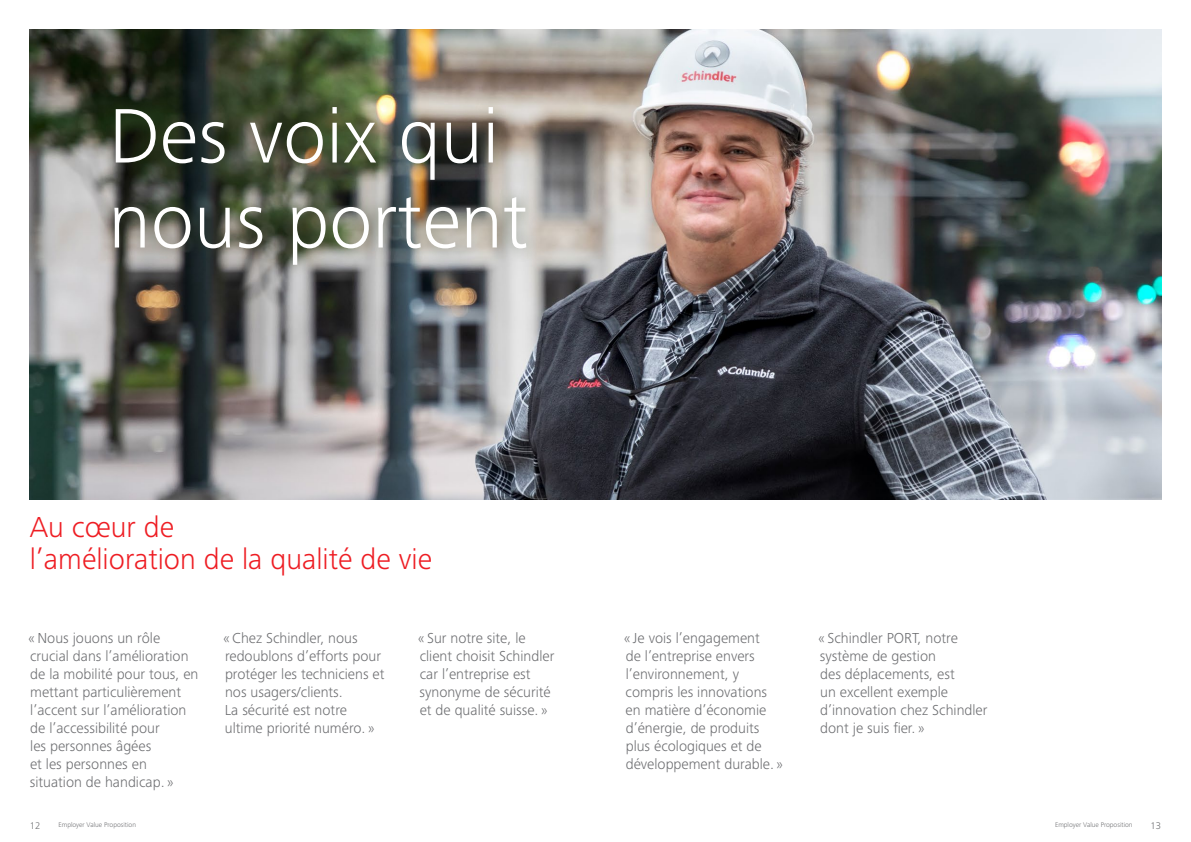
<style>
.page{position:relative;width:1191px;height:842px;background:#fff}
.page>*{position:absolute;margin:0;border:0;box-sizing:border-box;transform-origin:0 0}
.Headline_30_pt_light_gray{font:300 80px/85px "Frutiger Next LTW1 G";color:#fff}
.Headline_30_pt_light_gray-2{font:300 30px/32px "Frutiger Next LTW1 G";color:#ee1d23}
.Intro_text_15_pt_light_gray{font:300 15px/18px "Frutiger Next LTW1 G";color:#6c6d70}
.t1{font:300 10px "Frutiger Next LTW1 G";color:#6c6d70}
.t2{font:300 7px "Frutiger Next LTW1 G";color:#6c6d70}
</style>
<div class="page">
<img style="left:30px;top:30px;width:1131px;height:469px">
<div style="left:99px;top:92px;width:441px;height:188px;background:#3d4b31;opacity:.7"></div>
<p class="Headline_30_pt_light_gray" style="left:109px;top:93px;width:421px">Des voix qui nous portent</p>
<p class="Headline_30_pt_light_gray-2" style="left:30px;top:511px;width:404px">Au cœur de<br>l’amélioration de la qualité de vie</p>
<p class="Intro_text_15_pt_light_gray" style="left:29px;top:629px;width:171px">« Nous jouons un rôle crucial dans l’amélioration de la mobilité pour tous, en mettant particulièrement l’accent sur l’amélioration de l’accessibilité pour<br>les personnes âgées<br>et les personnes en situation de handicap. »</p>
<p class="Intro_text_15_pt_light_gray" style="left:223px;top:629px;width:163px">« Chez Schindler, nous redoublons d’efforts pour protéger les techniciens et nos usagers/clients.<br>La sécurité est notre ultime priorité numéro. »</p>
<p class="Intro_text_15_pt_light_gray" style="left:418px;top:629px;width:138px">« Sur notre site, le client choisit Schindler car l’entreprise est synonyme de sécurité et de qualité suisse. »</p>
<p class="Intro_text_15_pt_light_gray" style="left:624px;top:629px;width:160px">« Je vois l’engagement<br>de l’entreprise envers l’environnement, y compris les innovations en matière d’économie d’énergie, de produits plus écologiques et de développement durable. »</p>
<p class="Intro_text_15_pt_light_gray" style="left:818px;top:629px;width:170px">« Schindler PORT, notre système de gestion<br>des déplacements, est<br>un excellent exemple d’innovation chez Schindler dont je suis fier. »</p>
<p class="t1" style="left:30px;top:820px;width:12px">12</p>
<p class="t2" style="left:59px;top:820px;width:79px">Employer Value Proposition</p>
<p class="t2" style="left:1055px;top:820px;width:79px">Employer Value Proposition</p>
<p class="t1" style="left:1150px;top:820px;width:12px">13</p>
</div>
